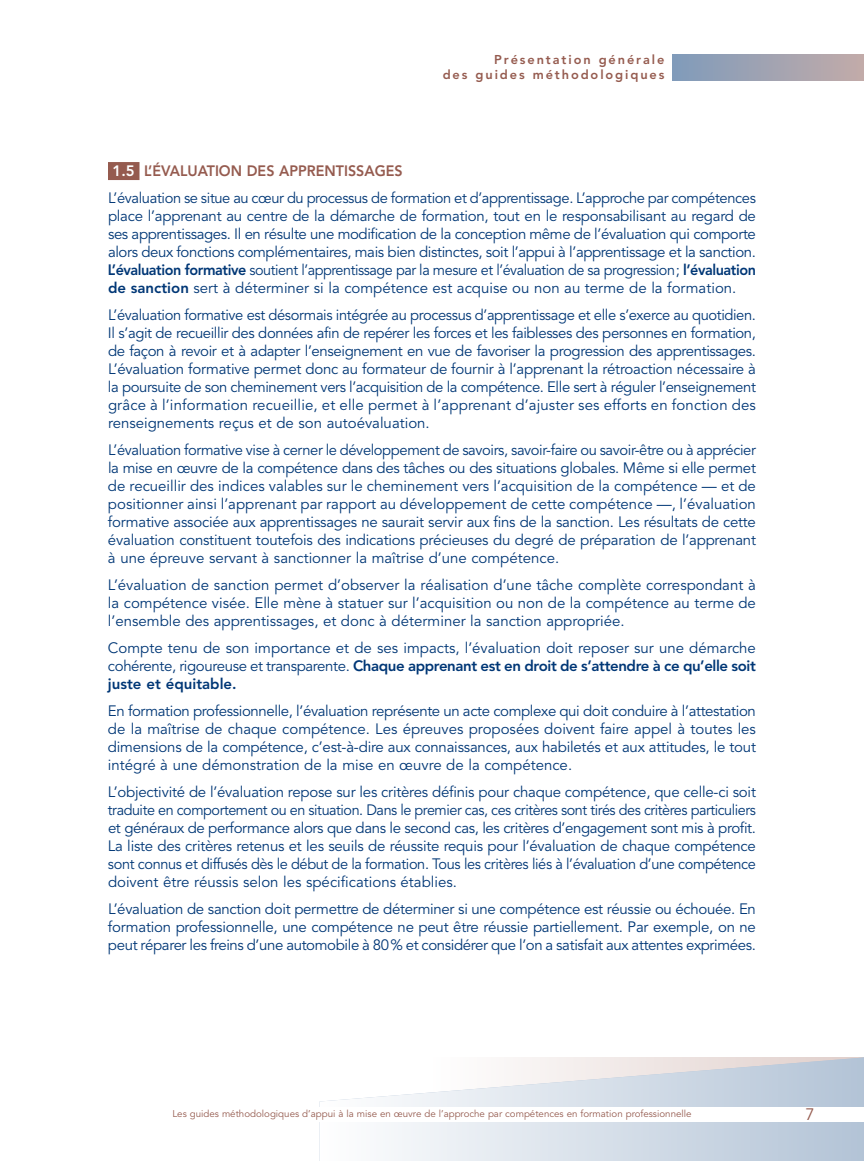
<style>
.page{position:relative;width:864px;height:1161px;background:#fff}
.page>*{position:absolute;margin:0;border:0;box-sizing:border-box;transform-origin:0 0}
.t1{font:16.5px "Avenir";color:#955b4f}
.t2{font:15px/18px "Avenir";color:#003776;text-align:justify}
.t3{font:15px/27px "Avenir";letter-spacing:-.025em;color:#003776}
.t4{font:800 12.75px/15px "Avenir";letter-spacing:.15em;color:#955b4f;text-align:right}
.t5{font:9.75px "Avenir";color:#955b4f}
.s1{font-weight:800;color:#fff}
.s2{font-weight:800;color:#955b4f}
.s3{font-weight:800}
</style>
<div class="page">
<svg style="left:320px;top:1058px;width:544px;height:103px"></svg>
<div style="left:673px;top:54px;width:191px;height:27px;background:linear-gradient(to right,#809bba,#c2aba9)"></div>
<div style="left:0;top:1107px;width:864px;height:15px;background:#fff"></div>
<div style="left:108px;top:162px;width:32px;height:18px;background:#955b4f"></div>
<p class="t4" style="left:443px;top:53px;width:223px">Présentation générale<br>des guides méthodologiques</p>
<p class="t3" style="left:108px;top:158px;width:650px"><span class="s1">1.5</span> <span class="s2">L’ÉVALUATION DES APPRENTISSAGES<br></span>L’évaluation se situe au cœur du processus de formation et d’apprentissage. L’approche par compétences</p>
<p class="t2" style="left:108px;top:208px;width:650px">place l’apprenant au centre de la démarche de formation, tout en le responsabilisant au regard de ses apprentissages. Il en résulte une modification de la conception même de l’évaluation qui comporte alors deux fonctions complémentaires, mais bien distinctes, soit l’appui à l’apprentissage et la sanction.<br><span class="s3">L’évaluation formative</span> soutient l’apprentissage par la mesure et l’évaluation de sa progression; <span class="s3">l’évaluation de sanction</span> sert à déterminer si la compétence est acquise ou non au terme de la formation.</p>
<p class="t2" style="left:108px;top:307px;width:650px">L’évaluation formative est désormais intégrée au processus d’apprentissage et elle s’exerce au quotidien.<br>Il s’agit de recueillir des données afin de repérer les forces et les faiblesses des personnes en formation, de façon à revoir et à adapter l’enseignement en vue de favoriser la progression des apprentissages.<br>L’évaluation formative permet donc au formateur de fournir à l’apprenant la rétroaction nécessaire à la poursuite de son cheminement vers l’acquisition de la compétence. Elle sert à réguler l’enseignement grâce à l’information recueillie, et elle permet à l’apprenant d’ajuster ses efforts en fonction des renseignements reçus et de son autoévaluation.</p>
<p class="t2" style="left:108px;top:442px;width:650px">L’évaluation formative vise à cerner le développement de savoirs, savoir-faire ou savoir-être ou à apprécier la mise en œuvre de la compétence dans des tâches ou des situations globales. Même si elle permet de recueillir des indices valables sur le cheminement vers l’acquisition de la compétence — et de positionner ainsi l’apprenant par rapport au développement de cette compétence —, l’évaluation formative associée aux apprentissages ne saurait servir aux fins de la sanction. Les résultats de cette évaluation constituent toutefois des indications précieuses du degré de préparation de l’apprenant à une épreuve servant à sanctionner la maîtrise d’une compétence.</p>
<p class="t2" style="left:108px;top:577px;width:650px">L’évaluation de sanction permet d’observer la réalisation d’une tâche complète correspondant à la compétence visée. Elle mène à statuer sur l’acquisition ou non de la compétence au terme de l’ensemble des apprentissages, et donc à déterminer la sanction appropriée.</p>
<p class="t2" style="left:108px;top:640px;width:650px">Compte tenu de son importance et de ses impacts, l’évaluation doit reposer sur une démarche cohérente, rigoureuse et transparente. <span class="s3">Chaque apprenant est en droit de s’attendre à ce qu’elle soit juste et équitable.</span></p>
<p class="t2" style="left:108px;top:703px;width:650px">En formation professionnelle, l’évaluation représente un acte complexe qui doit conduire à l’attestation de la maîtrise de chaque compétence. Les épreuves proposées doivent faire appel à toutes les dimensions de la compétence, c’est-à-dire aux connaissances, aux habiletés et aux attitudes, le tout intégré à une démonstration de la mise en œuvre de la compétence.</p>
<p class="t2" style="left:108px;top:784px;width:650px">L’objectivité de l’évaluation repose sur les critères définis pour chaque compétence, que celle-ci soit traduite en comportement ou en situation. Dans le premier cas, ces critères sont tirés des critères particuliers et généraux de performance alors que dans le second cas, les critères d’engagement sont mis à profit.<br>La liste des critères retenus et les seuils de réussite requis pour l’évaluation de chaque compétence sont connus et diffusés dès le début de la formation. Tous les critères liés à l’évaluation d’une compétence doivent être réussis selon les spécifications établies.</p>
<p class="t2" style="left:108px;top:901px;width:650px">L’évaluation de sanction doit permettre de déterminer si une compétence est réussie ou échouée. En formation professionnelle, une compétence ne peut être réussie partiellement. Par exemple, on ne peut réparer les freins d’une automobile à 80% et considérer que l’on a satisfait aux attentes exprimées.</p>
<p class="t5" style="left:172px;top:1110px;width:521px">Les guides méthodologiques d’appui à la mise en œuvre de l’approche par compétences en formation professionnelle</p>
<p class="t1" style="left:805px;top:1108px;width:11px">7</p>
</div>
